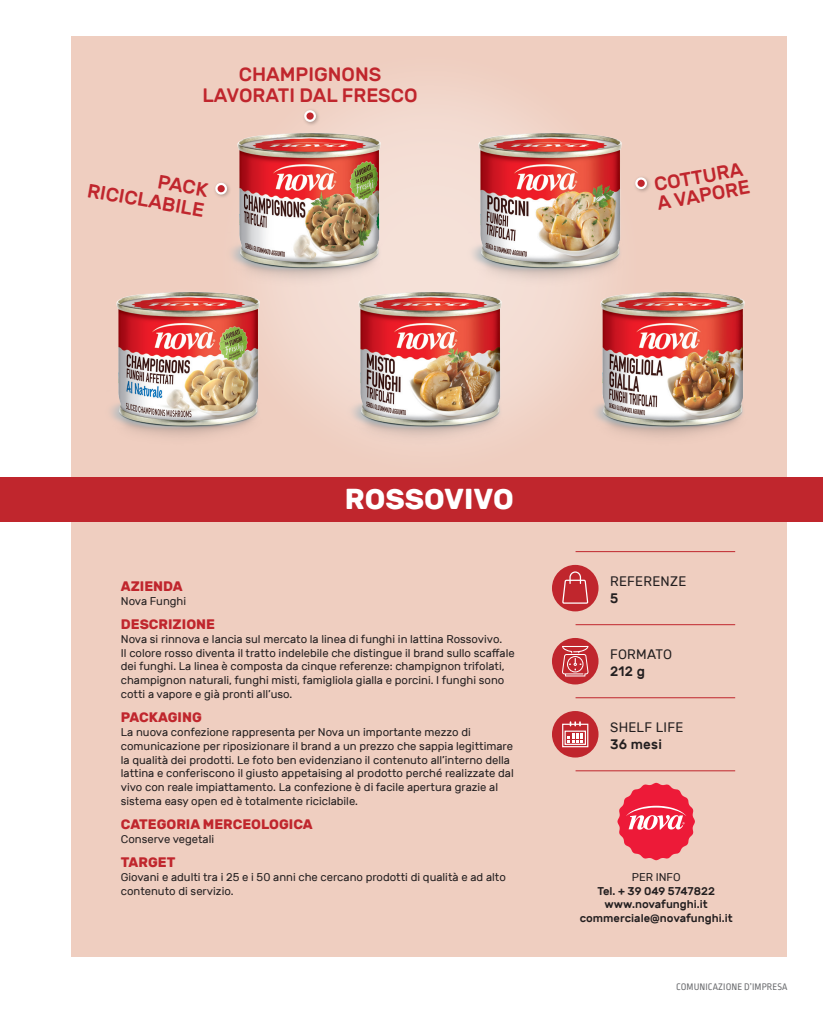
<style>
.page{position:relative;width:823px;height:1014px;background:#fff}
.page>*{position:absolute;margin:0;border:0;box-sizing:border-box;transform-origin:0 0}
.Testo_Novita{font:700 28.75px "Rubik";color:#fff}
.testo{font:500 19.38px/20.6px "Rubik";color:#c0262d;text-align:right}
.TIT{font:700 13.75px "Rubik";color:#c0262d}
.TIT-2{font:13.75px "Rubik";letter-spacing:.02em;color:#231f20}
.TIT-3{font:500 13.75px "Rubik";letter-spacing:.02em;color:#231f20}
.TXT{font:11.25px/13.8px "Rubik";color:#231f20}
.t1{font:500 11.25px "Rubik";color:#231f20}
.t2{font:10px "Ropa Sans Pro";letter-spacing:.01em;color:#6c6d70}
</style>
<div class="page">
<div style="left:71px;top:36px;width:715px;height:920px;background:#efcec0"></div>
<svg style="left:208px;top:43px;width:441px;height:441px"></svg>
<div style="left:213px;top:181px;width:18px;height:18px;background:#edccbe"></div>
<svg style="left:215px;top:183px;width:4px;height:13px"></svg>
<div style="left:633px;top:175px;width:18px;height:18px;background:#231f20;opacity:.3"></div>
<div style="left:635px;top:178px;width:10px;height:10px;background:#c0262d;border-radius:50%"></div>
<div style="left:634px;top:177px;width:12px;height:12px;border:2px solid #fff;border-radius:50%"></div>
<div style="left:302px;top:108px;width:18px;height:18px;background:#231f20;opacity:.3"></div>
<svg style="left:303px;top:109px;width:14px;height:14px"></svg>
<svg style="left:617px;top:782px;width:77px;height:78px"></svg>
<div style="left:551px;top:638px;width:47px;height:46px;background:#c0262d;border-radius:50%"></div>
<svg style="left:562px;top:646px;width:26px;height:30px"></svg>
<svg style="left:551px;top:711px;width:47px;height:46px"></svg>
<div style="left:564px;top:730px;width:21px;height:14px;border:1px solid #fff"></div>
<svg style="left:567px;top:733px;width:16px;height:9px"></svg>
<div style="left:561px;top:723px;width:27px;height:24px;border:1px solid #fff"></div>
<div style="left:551px;top:565px;width:47px;height:46px;background:#c0262d;border-radius:50%"></div>
<svg style="left:561px;top:564px;width:26px;height:48px"></svg>
<hr style="left:575px;top:624px;width:159px;height:1px;background:#c0262d">
<hr style="left:575px;top:551px;width:159px;height:1px;background:#c0262d">
<hr style="left:575px;top:770px;width:159px;height:1px;background:#c0262d">
<hr style="left:575px;top:697px;width:159px;height:1px;background:#c0262d">
<img style="left:110px;top:286px;width:171px;height:151px">
<img style="left:219px;top:128px;width:182px;height:200px">
<img style="left:460px;top:128px;width:182px;height:200px">
<img style="left:341px;top:286px;width:181px;height:191px">
<img style="left:582px;top:286px;width:163px;height:151px">
<div style="left:0;top:477px;width:822px;height:44px;background:#c0262d"></div>
<p class="testo" style="left:202px;top:64px;width:216px;text-align:center">CHAMPIGNONS<br>LAVORATI DAL FRESCO</p>
<p class="testo" style="left:93px;top:160px;width:120px;rotate:10deg">PACK<br>RICICLABILE</p>
<p class="testo" style="left:652px;top:176px;width:95px;line-height:18.5px;text-align:left;rotate:-10deg">COTTURA<br>A VAPORE</p>
<p class="Testo_Novita" style="left:344px;top:482px;width:170px">ROSSOVIVO</p>
<p class="TIT" style="left:121px;top:578px;width:63px">AZIENDA</p>
<p class="TXT" style="left:121px;top:594px;width:67px">Nova Funghi</p>
<p class="TIT" style="left:121px;top:616px;width:96px">DESCRIZIONE</p>
<p class="TXT" style="left:121px;top:632px;width:382px">Nova si rinnova e lancia sul mercato la linea di funghi in lattina Rossovivo.</p>
<p class="TXT" style="left:121px;top:646px;width:395px">Il colore rosso diventa il tratto indelebile che distingue il brand sullo scaffale dei funghi. La linea è composta da cinque referenze: champignon trifolati, champignon naturali, funghi misti, famigliola gialla e porcini. I funghi sono cotti a vapore e già pronti all’uso.</p>
<p class="TIT" style="left:121px;top:709px;width:82px">PACKAGING</p>
<p class="TXT" style="left:121px;top:725px;width:394px">La nuova confezione rappresenta per Nova un importante mezzo di comunicazione per riposizionare il brand a un prezzo che sappia legittimare la qualità dei prodotti. Le foto ben evidenziano il contenuto all’interno della lattina e conferiscono il giusto appetaising al prodotto perché realizzate dal vivo con reale impiattamento. La confezione è di facile apertura grazie al sistema easy open ed è totalmente riciclabile.</p>
<p class="TIT" style="left:121px;top:816px;width:193px">CATEGORIA MERCEOLOGICA</p>
<p class="TXT" style="left:121px;top:832px;width:95px">Conserve vegetali</p>
<p class="TIT" style="left:121px;top:854px;width:56px">TARGET</p>
<p class="TXT" style="left:121px;top:870px;width:386px">Giovani e adulti tra i 25 e i 50 anni che cercano prodotti di qualità e ad alto contenuto di servizio.</p>
<p class="TIT-2" style="left:609px;top:573px;width:78px">REFERENZE</p>
<p class="TIT-3" style="left:609px;top:590px;width:10px">5</p>
<p class="TIT-2" style="left:609px;top:646px;width:63px">FORMATO</p>
<p class="TIT-3" style="left:609px;top:663px;width:36px">212 g</p>
<p class="TIT-2" style="left:609px;top:719px;width:75px">SHELF LIFE</p>
<p class="TIT-3" style="left:609px;top:737px;width:53px">36 mesi</p>
<p class="TXT" style="left:631px;top:870px;width:50px">PER INFO</p>
<p class="t1" style="left:597px;top:884px;width:119px">Tel. + 39 049 5747822</p>
<p class="t1" style="left:604px;top:898px;width:105px">www.novafunghi.it</p>
<p class="t1" style="left:579px;top:911px;width:154px">commerciale@novafunghi.it</p>
<p class="t2" style="left:675px;top:981px;width:113px">COMUNICAZIONE D’IMPRESA</p>
</div>
